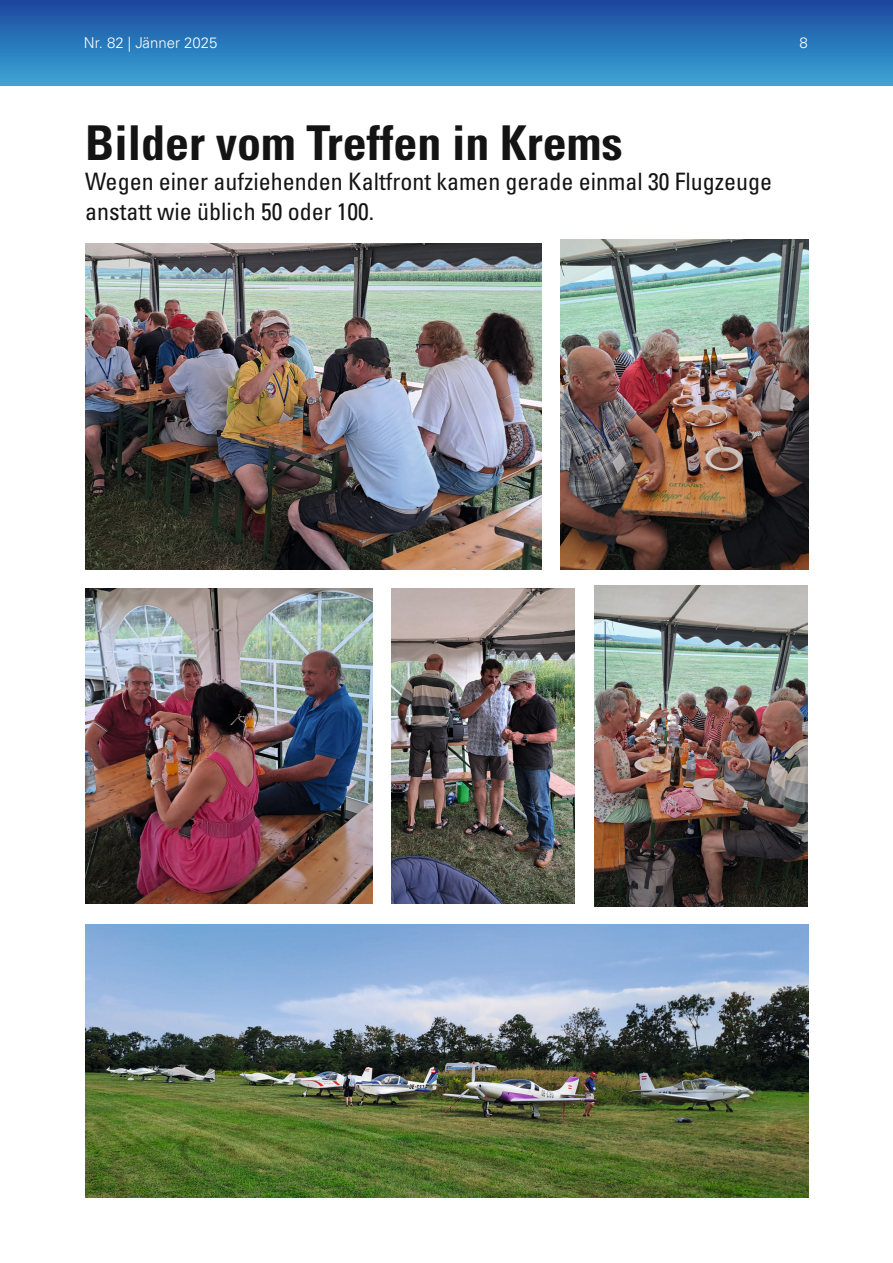
<style>
.page{position:relative;width:893px;height:1263px;background:#fff}
.page>*{position:absolute;margin:0;border:0;box-sizing:border-box;transform-origin:0 0}
.t1{font:700 condensed 48px "Univers LT Std";color:#131413}
.t2{font:condensed 24px/30px "Univers LT Std";color:#131413}
.t3{font:300 15px "Univers LT Std";color:#fff}
</style>
<div class="page">
<div style="left:0;top:0;width:893px;height:85px;background:linear-gradient(to bottom,#1a479e,#3ba6d4)"></div>
<img style="left:85px;top:243px;width:456px;height:327px">
<img style="left:85px;top:589px;width:287px;height:314px">
<img style="left:85px;top:924px;width:723px;height:273px">
<img style="left:391px;top:589px;width:184px;height:314px">
<img style="left:560px;top:239px;width:248px;height:331px">
<img style="left:594px;top:586px;width:214px;height:320px">
<p class="t3" style="left:84px;top:34px;width:135px">Nr. 82 | Jänner 2025</p>
<p class="t3" style="left:800px;top:34px;width:10px">8</p>
<h1 class="t1" style="left:85px;top:114px;width:539px">Bilder vom Treffen in Krems</h1>
<p class="t2" style="left:85px;top:166px;width:689px">Wegen einer aufziehenden Kaltfront kamen gerade einmal 30 Flugzeuge anstatt wie üblich 50 oder 100.</p>
</div>
